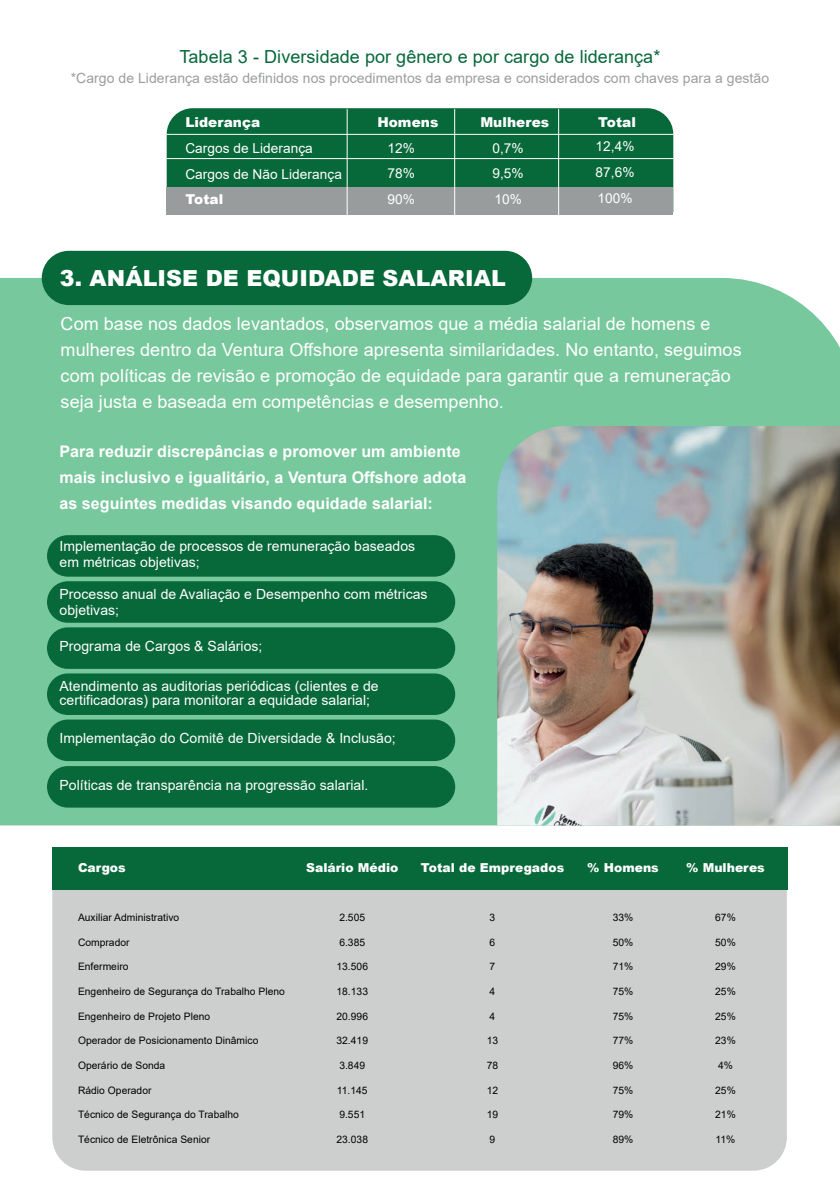
<style>
.page{position:relative;width:840px;height:1191px;background:#fff}
.page>*{position:absolute;margin:0;border:0;box-sizing:border-box;transform-origin:0 0}
.t1{font:900 22px "Arial";letter-spacing:.005em;color:#fff}
.t2{font:18px/26px "Arial";letter-spacing:.005em;color:#fff}
.t3{font:18px "Arial";letter-spacing:.005em;color:#07683a}
.t4{font:700 16px/26px "Arial";letter-spacing:.005em;color:#fff}
.t5{font:14px/16px "Arial";letter-spacing:.005em;color:#fff}
.t6{font:14px "Arial";letter-spacing:.005em;color:#9b9d9e}
.t7{font:13.6px/25.8px "Arial";letter-spacing:.005em;color:#fff;text-align:justify}
.t8{font:900 13.6px "Arial";letter-spacing:.005em;color:#fff}
.t9{font:900 12.4px "Arial";letter-spacing:.005em;color:#fff}
.t10{font:10.2px "Arial";letter-spacing:.005em;color:#000001}
</style>
<div class="page">
<div style="left:167px;top:108px;width:506px;height:79px;background:#07683a"></div>
<div style="left:167px;top:187px;width:506px;height:28px;background:#999c9d"></div>
<hr style="left:346px;top:109px;width:1px;height:127px;background:#fff">
<hr style="left:454px;top:109px;width:1px;height:127px;background:#fff">
<hr style="left:558px;top:109px;width:1px;height:127px;background:#fff">
<hr style="left:167px;top:158px;width:506px;height:1px;background:#fff">
<hr style="left:167px;top:134px;width:506px;height:1px;background:#fff">
<div style="left:0;top:278px;width:839px;height:547px;background:#77c89c"></div>
<div style="left:42px;top:251px;width:490px;height:54px;background:#07683a;border-radius:27px"></div>
<div style="left:47px;top:535px;width:408px;height:41px;background:#07683a;border-radius:21px"></div>
<div style="left:47px;top:581px;width:408px;height:42px;background:#07683a;border-radius:21px"></div>
<div style="left:47px;top:627px;width:408px;height:42px;background:#07683a;border-radius:21px"></div>
<div style="left:47px;top:673px;width:408px;height:42px;background:#07683a;border-radius:21px"></div>
<div style="left:47px;top:719px;width:408px;height:42px;background:#07683a;border-radius:21px"></div>
<div style="left:47px;top:766px;width:408px;height:41px;background:#07683a;border-radius:21px"></div>
<div style="left:52px;top:847px;width:734px;height:323px;background:#cdcfcf;border-radius:33px"></div>
<div style="left:52px;top:847px;width:735px;height:43px;background:#07683a"></div>
<img style="left:497px;top:426px;width:342px;height:399px">
<h2 class="t3" style="left:179px;top:44px;width:482px">Tabela 3 - Diversidade por gênero e por cargo de liderança*</h2>
<h3 class="t6" style="left:71px;top:68px;width:699px">*Cargo de Liderança estão definidos nos procedimentos da empresa e considerados com chaves para a gestão</h3>
<h3 class="t8" style="left:185px;top:112px;width:76px">Liderança</h3>
<h3 class="t7" style="left:185px;top:135px;width:158px">Cargos de Liderança<br>Cargos de Não Liderança</h3>
<h3 class="t8" style="left:185px;top:190px;width:39px">Total</h3>
<h3 class="t8" style="left:377px;top:112px;width:62px">Homens</h3>
<h3 class="t8" style="left:480px;top:112px;width:70px">Mulheres</h3>
<h3 class="t8" style="left:597px;top:112px;width:39px">Total</h3>
<h3 class="t7" style="left:387px;top:135px;width:29px">12% 78% 90%</h3>
<h3 class="t7" style="left:492px;top:135px;width:33px">0,7% 9,5% 10%</h3>
<h3 class="t7" style="left:595px;top:133px;width:40px">12,4% 87,6% 100%</h3>
<h1 class="t1" style="left:60px;top:262px;width:447px">3. ANÁLISE DE EQUIDADE SALARIAL</h1>
<p class="t2" style="left:61px;top:311px;width:682px">Com base nos dados levantados, observamos que a média salarial de homens e mulheres dentro da Ventura Offshore apresenta similaridades. No entanto, seguimos com políticas de revisão e promoção de equidade para garantir que a remuneração seja justa e baseada em competências e desempenho.</p>
<h3 class="t4" style="left:59px;top:439px;width:408px">Para reduzir discrepâncias e promover um ambiente mais inclusivo e igualitário, a Ventura Offshore adota as seguintes medidas visando equidade salarial:</h3>
<h3 class="t5" style="left:59px;top:538px;width:357px">Implementação de processos de remuneração baseados em métricas objetivas;</h3>
<h3 class="t5" style="left:59px;top:586px;width:369px">Processo anual de Avaliação e Desempenho com métricas objetivas;</h3>
<h3 class="t5" style="left:59px;top:638px;width:204px">Programa de Cargos &amp; Salários;</h3>
<h3 class="t5" style="left:59px;top:679px;width:320px;line-height:14px">Atendimento as auditorias periódicas (clientes e de certificadoras) para monitorar a equidade salarial;</h3>
<h3 class="t5" style="left:59px;top:730px;width:337px">Implementação do Comitê de Diversidade &amp; Inclusão;</h3>
<h3 class="t5" style="left:59px;top:776px;width:310px">Políticas de transparência na progressão salarial.</h3>
<p class="t9" style="left:78px;top:858px;width:49px">Cargos</p>
<p class="t10" style="left:78px;top:910px;width:103px">Auxiliar Administrativo</p>
<p class="t10" style="left:78px;top:935px;width:53px">Comprador</p>
<p class="t10" style="left:78px;top:959px;width:52px">Enfermeiro</p>
<p class="t10" style="left:78px;top:984px;width:208px">Engenheiro de Segurança do Trabalho Pleno</p>
<p class="t10" style="left:78px;top:1009px;width:134px">Engenheiro de Projeto Pleno</p>
<p class="t10" style="left:78px;top:1033px;width:182px">Operador de Posicionamento Dinâmico</p>
<p class="t10" style="left:78px;top:1058px;width:89px">Operário de Sonda</p>
<p class="t10" style="left:78px;top:1082px;width:75px">Rádio Operador</p>
<p class="t10" style="left:78px;top:1107px;width:162px">Técnico de Segurança do Trabalho</p>
<p class="t10" style="left:78px;top:1132px;width:134px">Técnico de Eletrônica Senior</p>
<p class="t9" style="left:306px;top:858px;width:94px">Salário Médio</p>
<p class="t10" style="left:339px;top:910px;width:27px">2.505</p>
<p class="t10" style="left:339px;top:935px;width:27px">6.385</p>
<p class="t10" style="left:336px;top:959px;width:33px">13.506</p>
<p class="t10" style="left:336px;top:984px;width:33px">18.133</p>
<p class="t10" style="left:336px;top:1009px;width:33px">20.996</p>
<p class="t10" style="left:336px;top:1033px;width:33px">32.419</p>
<p class="t10" style="left:339px;top:1058px;width:27px">3.849</p>
<p class="t10" style="left:336px;top:1082px;width:32px">11.145</p>
<p class="t10" style="left:339px;top:1107px;width:27px">9.551</p>
<p class="t10" style="left:336px;top:1132px;width:33px">23.038</p>
<p class="t9" style="left:420px;top:858px;width:145px">Total de Empregados</p>
<p class="t10" style="left:489px;top:910px;width:7px">3</p>
<p class="t10" style="left:489px;top:935px;width:7px">6</p>
<p class="t10" style="left:489px;top:959px;width:7px">7</p>
<p class="t10" style="left:489px;top:984px;width:7px">4</p>
<p class="t10" style="left:489px;top:1009px;width:7px">4</p>
<p class="t10" style="left:486px;top:1033px;width:13px">13</p>
<p class="t10" style="left:486px;top:1058px;width:13px">78</p>
<p class="t10" style="left:486px;top:1082px;width:13px">12</p>
<p class="t10" style="left:486px;top:1107px;width:13px">19</p>
<p class="t10" style="left:489px;top:1132px;width:7px">9</p>
<p class="t9" style="left:587px;top:858px;width:73px">% Homens</p>
<p class="t10" style="left:612px;top:910px;width:22px">33%</p>
<p class="t10" style="left:612px;top:935px;width:22px">50%</p>
<p class="t10" style="left:612px;top:959px;width:22px">71%</p>
<p class="t10" style="left:612px;top:984px;width:22px">75%</p>
<p class="t10" style="left:612px;top:1009px;width:22px">75%</p>
<p class="t10" style="left:612px;top:1033px;width:22px">77%</p>
<p class="t10" style="left:612px;top:1058px;width:22px">96%</p>
<p class="t10" style="left:612px;top:1082px;width:22px">75%</p>
<p class="t10" style="left:612px;top:1107px;width:22px">79%</p>
<p class="t10" style="left:612px;top:1132px;width:22px">89%</p>
<p class="t9" style="left:685px;top:858px;width:80px">% Mulheres</p>
<p class="t10" style="left:714px;top:910px;width:22px">67%</p>
<p class="t10" style="left:714px;top:935px;width:22px">50%</p>
<p class="t10" style="left:714px;top:959px;width:22px">29%</p>
<p class="t10" style="left:714px;top:984px;width:22px">25%</p>
<p class="t10" style="left:714px;top:1009px;width:22px">25%</p>
<p class="t10" style="left:714px;top:1033px;width:22px">23%</p>
<p class="t10" style="left:717px;top:1058px;width:16px">4%</p>
<p class="t10" style="left:714px;top:1082px;width:22px">25%</p>
<p class="t10" style="left:714px;top:1107px;width:22px">21%</p>
<p class="t10" style="left:715px;top:1132px;width:21px">11%</p>
</div>
